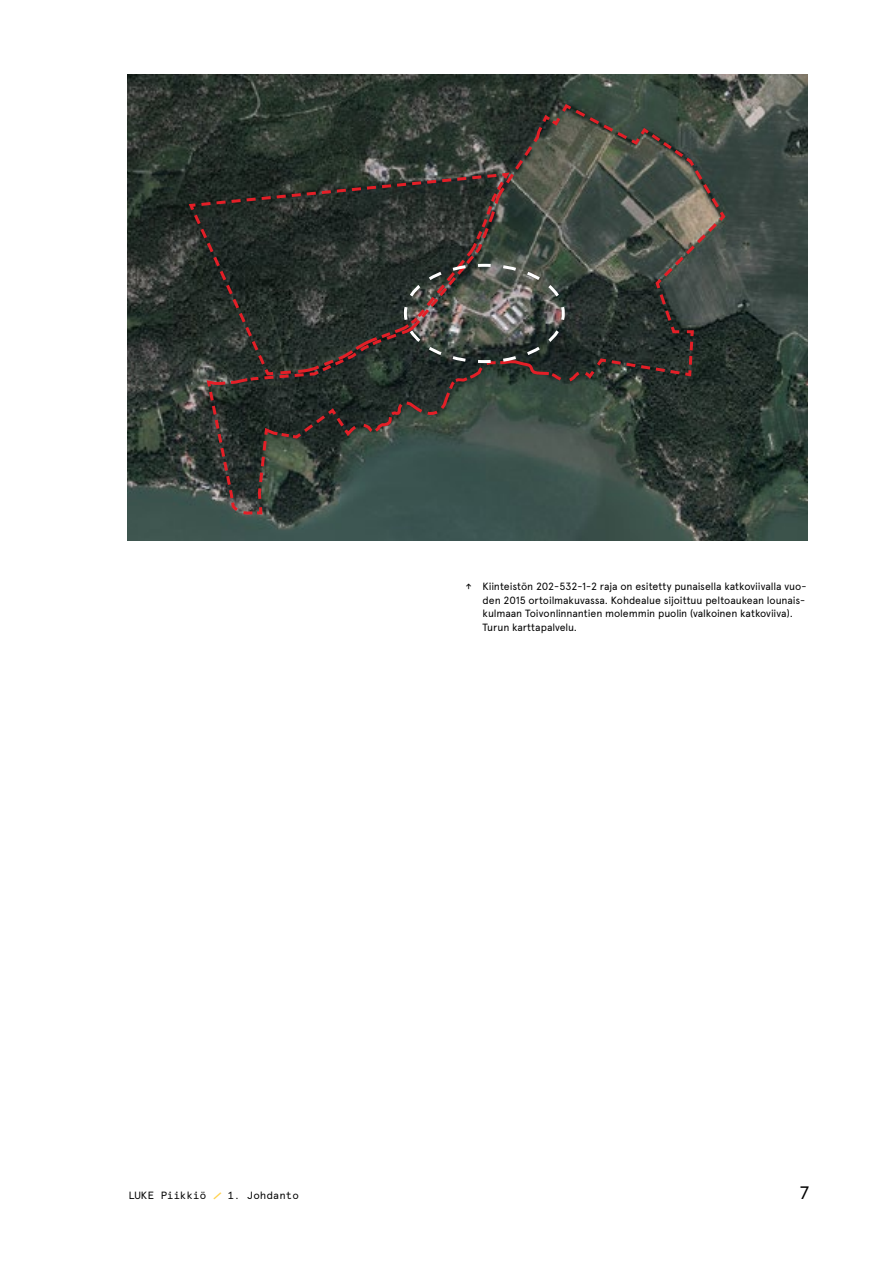
<style>
.page{position:relative;width:893px;height:1263px;background:#fff}
.page>*{position:absolute;margin:0;border:0;box-sizing:border-box;transform-origin:0 0}
.t1{font:18px "Apercu Mono Pro";color:#000}
.Kuvateksti{font:10.5px/13.5px "Apercu Pro";letter-spacing:-.01em;color:#000}
.Kuvateksti-2{font:10.5px "Apercu Mono Pro";color:#000}
.s1{font-weight:700;font-size:15px;color:#ffd24e}
</style>
<div class="page">
<img style="left:128px;top:75px;width:680px;height:466px">
<svg style="left:205px;top:102px;width:522px;height:414px;background:#3d453f"></svg>
<svg style="left:190px;top:140px;width:376px;height:348px;background:#383c37"></svg>
<p class="Kuvateksti-2" style="left:466px;top:579px;width:8px">↑</p>
<p class="Kuvateksti" style="left:483px;top:579px;width:325px">Kiinteistön 202-532-1-2 raja on esitetty punaisella katkoviivalla vuo&shy;den 2015 ortoilmakuvassa. Kohdealue sijoittuu peltoaukean lounais&shy;kulmaan Toivonlinnantien molemmin puolin (valkoinen katkoviiva).<br>Turun karttapalvelu.</p>
<p class="Kuvateksti-2" style="left:128px;top:1187px;width:172px">LUKE Piikkiö <span class="s1">⁄</span> 1. Johdanto</p>
<h1 class="t1" style="left:799px;top:1179px;width:13px">7</h1>
</div>
